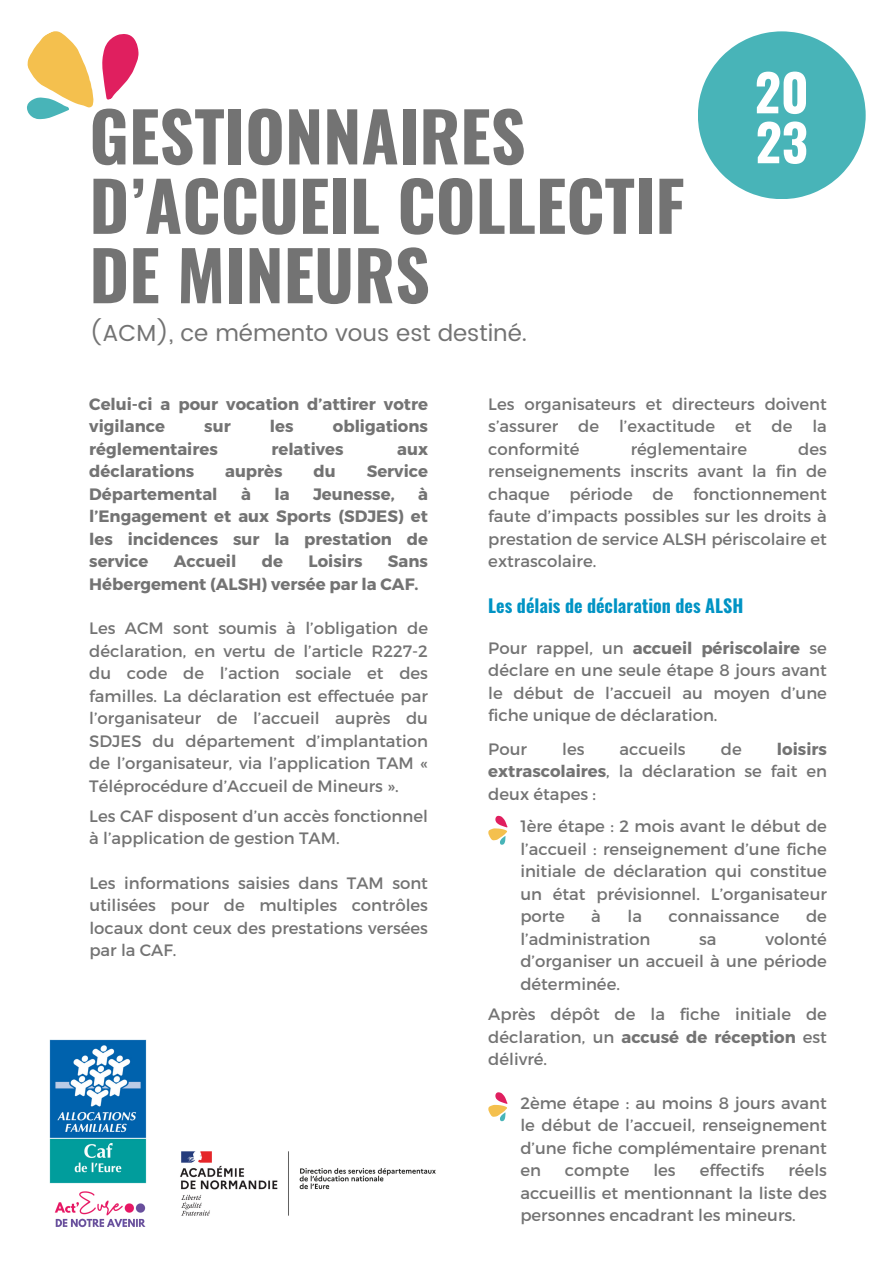
<style>
.page{position:relative;width:893px;height:1264px;background:#fff}
.page>*{position:absolute;margin:0;border:0;box-sizing:border-box;transform-origin:0 0}
.t1{font:700 67.95px/69.3px "Oswald";color:#737373}
.t2{font:700 50.7px "Oswald";color:#fff}
.t3{font:23.1px "Poppins";color:#737373}
.t4{font:700 18px "Oswald";color:#0093c4}
.t5{font:16.5px/22.5px "Montserrat";color:#737373;text-align:justify}
.t6{font:700 16.5px/22.5px "Montserrat";color:#737373}
.s1{font-weight:700}
</style>
<div class="page">
<svg style="left:27px;top:31px;width:112px;height:89px"></svg>
<img style="left:49px;top:1039px;width:98px;height:144px">
<img style="left:54px;top:1191px;width:92px;height:37px">
<svg style="left:698px;top:31px;width:167px;height:168px"></svg>
<svg style="left:488px;top:815px;width:19px;height:29px"></svg>
<svg style="left:488px;top:1092px;width:19px;height:29px"></svg>
<img style="left:180px;top:1151px;width:256px;height:65px">
<p class="t1" style="left:89px;top:99px;width:597px">GESTIONNAIRES<br>D’ACCUEIL COLLECTIF<br>DE MINEURS</p>
<p class="t3" style="left:89px;top:319px;width:439px">(ACM), ce mémento vous est destiné.</p>
<p class="t2" style="left:754px;top:53px;width:56px">20</p>
<p class="t2" style="left:755px;top:103px;width:54px">23</p>
<p class="t6" style="left:89px;top:392px;width:340px">Celui-ci a pour vocation d’attirer votre vigilance</p>
<p class="t6" style="left:204px;top:414px;width:28px">sur</p>
<p class="t6" style="left:270px;top:414px;width:25px">les</p>
<p class="t6" style="left:333px;top:414px;width:97px">obligations</p>
<p class="t6" style="left:89px;top:437px;width:130px">réglementaires</p>
<p class="t6" style="left:271px;top:437px;width:74px">relatives</p>
<p class="t6" style="left:397px;top:437px;width:32px">aux</p>
<p class="t6" style="left:89px;top:459px;width:106px">déclarations</p>
<p class="t6" style="left:225px;top:459px;width:59px">auprès</p>
<p class="t6" style="left:313px;top:459px;width:24px">du</p>
<p class="t6" style="left:366px;top:459px;width:63px">Service</p>
<p class="t6" style="left:89px;top:482px;width:130px">Départemental</p>
<p class="t6" style="left:241px;top:482px;width:11px">à</p>
<p class="t6" style="left:274px;top:482px;width:17px">la</p>
<p class="t6" style="left:313px;top:482px;width:83px">Jeunesse,</p>
<p class="t6" style="left:89px;top:482px;width:340px;text-align:justify;text-indent:329px">à l’Engagement et aux Sports (SDJES) et les incidences sur la prestation de service</p>
<p class="t6" style="left:174px;top:549px;width:64px">Accueil</p>
<p class="t6" style="left:262px;top:549px;width:23px">de</p>
<p class="t6" style="left:308px;top:549px;width:55px">Loisirs</p>
<p class="t6" style="left:89px;top:549px;width:340px;text-indent:299px">Sans<br>Hébergement (ALSH) versée par la CAF.</p>
<p class="t5" style="left:89px;top:616px;width:340px">Les ACM sont soumis à l’obligation de déclaration, en vertu de l’article R227-2 du code de l’action sociale et des familles. La déclaration est effectuée par l’organisateur de l’accueil auprès du SDJES du département d’implantation de l’organisateur, via l’application TAM « Téléprocédure d’Accueil de Mineurs ».</p>
<p class="t5" style="left:89px;top:803px;width:340px">Les CAF disposent d’un accès fonctionnel à l’application de gestion TAM.</p>
<p class="t5" style="left:89px;top:870px;width:340px">Les informations saisies dans TAM sont utilisées pour de multiples contrôles locaux dont ceux des prestations versées par la CAF.</p>
<p class="t5" style="left:488px;top:392px;width:340px">Les organisateurs et directeurs doivent s’assurer de l’exactitude et de la conformité</p>
<p class="t5" style="left:630px;top:437px;width:118px">réglementaire</p>
<p class="t5" style="left:488px;top:437px;width:340px;text-indent:310px">des renseignements inscrits avant la fin de chaque période de fonctionnement faute d’impacts possibles sur les droits à prestation de service ALSH périscolaire et extrascolaire.</p>
<p class="t4" style="left:488px;top:591px;width:256px">Les délais de déclaration des ALSH</p>
<p class="t5" style="left:488px;top:635px;width:340px">Pour rappel, un <span class="s1">accueil périscolaire</span> se déclare en une seule étape 8 jours avant le début de l’accueil au moyen d’une fiche unique de déclaration.</p>
<p class="t5" style="left:488px;top:737px;width:340px;text-indent:288px"><span class="s1">loisirs extrascolaires</span>, la déclaration se fait en deux étapes :</p>
<p class="t5" style="left:488px;top:737px;width:40px">Pour</p>
<p class="t5" style="left:562px;top:737px;width:24px">les</p>
<p class="t5" style="left:619px;top:737px;width:67px">accueils</p>
<p class="t5" style="left:720px;top:737px;width:22px">de</p>
<p class="t5" style="left:520px;top:814px;width:308px">1ère étape : 2 mois avant le début de l’accueil : renseignement d’une fiche initiale de déclaration qui constitue un état prévisionnel. L’organisateur porte</p>
<p class="t5" style="left:591px;top:904px;width:11px">à</p>
<p class="t5" style="left:627px;top:904px;width:16px">la</p>
<p class="t5" style="left:668px;top:904px;width:112px">connaissance</p>
<p class="t5" style="left:806px;top:904px;width:22px">de</p>
<p class="t5" style="left:520px;top:926px;width:131px">l’administration</p>
<p class="t5" style="left:699px;top:926px;width:19px">sa</p>
<p class="t5" style="left:520px;top:926px;width:308px;text-indent:245px">volonté d’organiser un accueil à une période déterminée.</p>
<p class="t5" style="left:488px;top:1002px;width:340px">Après dépôt de la fiche initiale de déclaration, un <span class="s1">accusé de réception</span> est délivré.</p>
<p class="t5" style="left:520px;top:1090px;width:308px">2ème étape : au moins 8 jours avant le début de l’accueil, renseignement d’une fiche complémentaire prenant en</p>
<p class="t5" style="left:520px;top:1158px;width:308px;text-indent:268px">réels accueillis et mentionnant la liste des personnes encadrant les mineurs.</p>
<p class="t5" style="left:565px;top:1158px;width:66px">compte</p>
<p class="t5" style="left:653px;top:1158px;width:24px">les</p>
<p class="t5" style="left:699px;top:1158px;width:66px">effectifs</p>
</div>
